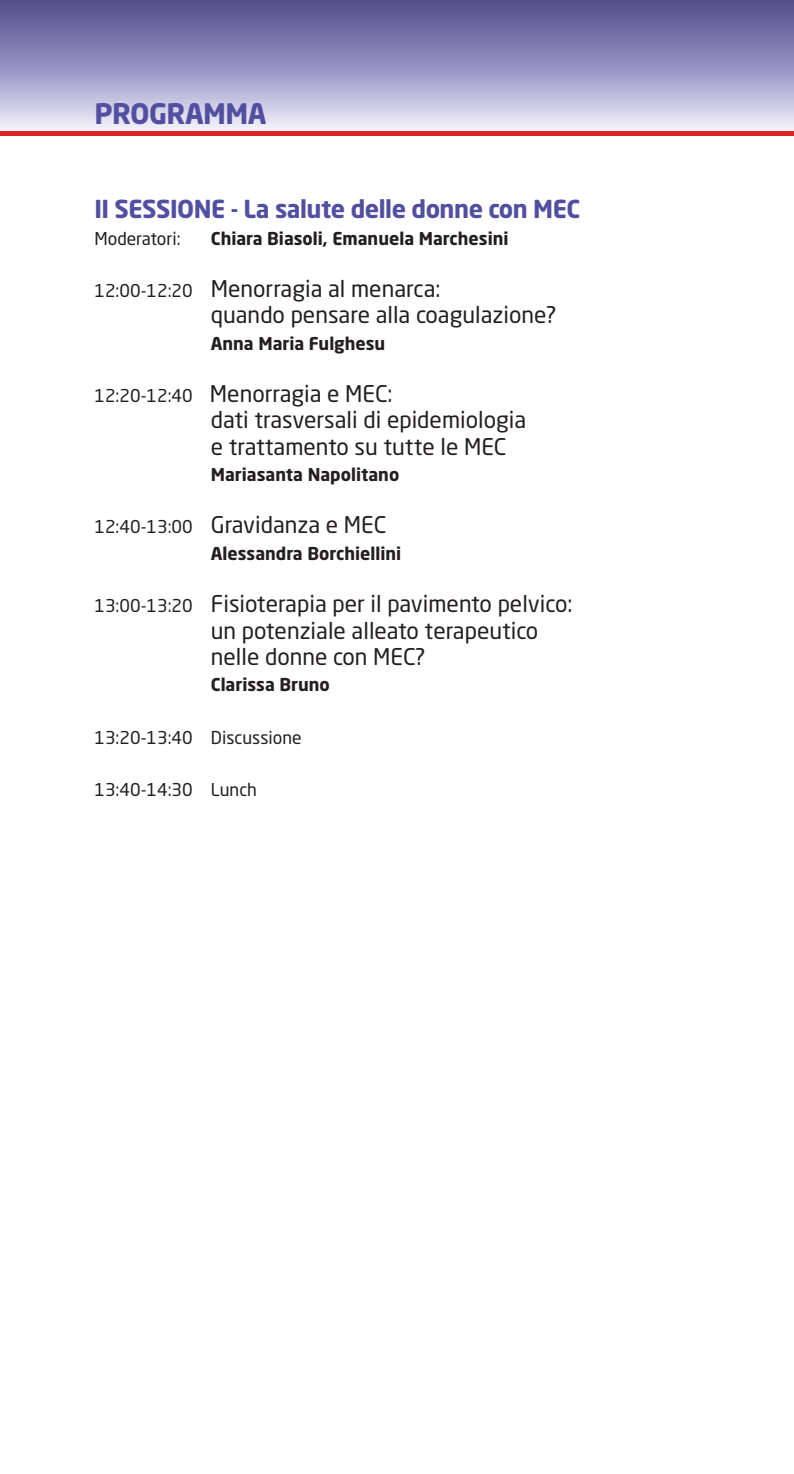
<style>
.page{position:relative;width:794px;height:1474px;background:#fff}
.page>*{position:absolute;margin:0;border:0;box-sizing:border-box;transform-origin:0 0}
.t1{font:700 28px "Neo Sans Std";letter-spacing:-.02em;color:#524fa1}
.t2{font:700 24.5px "Neo Sans Std";letter-spacing:-.02em;color:#524fa1}
.t3{font:22.75px/26.2px "Neo Sans Std";color:#231f20}
.t4{font:700 17.5px "Neo Sans Std";color:#231f20}
.t5{font:17.5px "Neo Sans Std";color:#231f20}
.s1{font-size:17.5px}
</style>
<div class="page">
<div style="left:0;top:0;width:794px;height:135px;background:linear-gradient(to bottom,#4b458a,#f1efff)"></div>
<hr style="left:0;top:131px;width:794px;height:4px;background:#da2428">
<p class="t1" style="left:94px;top:95px;width:174px">PROGRAMMA</p>
<p class="t2" style="left:94px;top:193px;width:487px">II SESSIONE - La salute delle donne con MEC</p>
<p class="t5" style="left:94px;top:227px;width:88px">Moderatori:</p>
<p class="t4" style="left:211px;top:227px;width:299px">Chiara Biasoli, Emanuela Marchesini</p>
<p class="t3" style="left:211px;top:275px;width:347px;text-indent:-116px"><span class="s1">12:00-12:20</span> Menorragia al menarca:<br>quando pensare alla coagulazione?</p>
<p class="t4" style="left:211px;top:332px;width:176px">Anna Maria Fulghesu</p>
<p class="t3" style="left:211px;top:380px;width:317px;text-indent:-116px"><span class="s1">12:20-12:40</span> Menorragia e MEC:<br>dati trasversali di epidemiologia e trattamento su tutte le MEC</p>
<p class="t4" style="left:211px;top:463px;width:190px">Mariasanta Napolitano</p>
<p class="t3" style="left:94px;top:511px;width:293px"><span class="s1">12:40-13:00</span> Gravidanza e MEC</p>
<p class="t4" style="left:211px;top:542px;width:192px">Alessandra Borchiellini</p>
<p class="t3" style="left:211px;top:590px;width:363px;text-indent:-116px"><span class="s1">13:00-13:20</span> Fisioterapia per il pavimento pelvico: un potenziale alleato terapeutico nelle donne con MEC?</p>
<p class="t4" style="left:211px;top:673px;width:120px">Clarissa Bruno</p>
<p class="t5" style="left:94px;top:726px;width:209px">13:20-13:40 Discussione</p>
<p class="t5" style="left:94px;top:779px;width:164px">13:40-14:30 Lunch</p>
</div>
